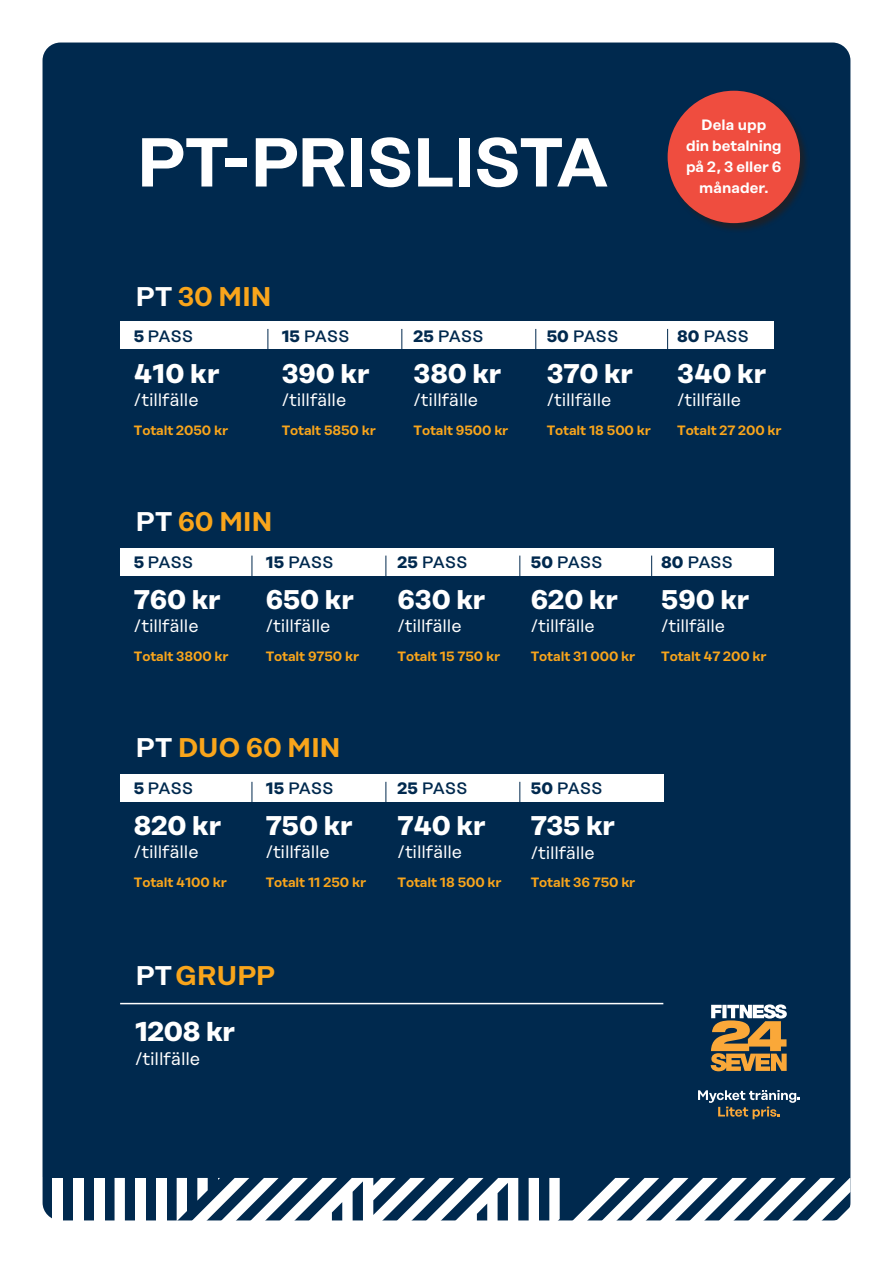
<style>
.page{position:relative;width:893px;height:1263px;background:#fff}
.page>*{position:absolute;margin:0;border:0;box-sizing:border-box;transform-origin:0 0}
.t1{font:600 69px "Rational Display";letter-spacing:-.035em;color:#fff}
.t2{font:700 27.3px "Rational Display";letter-spacing:-.015em;color:#fff}
.t3{font:700 27px "Rational Display";letter-spacing:-.005em;color:#fff}
.t4{font:600 27px "Rational Display";letter-spacing:-.015em;color:#f9a51b}
.t5{font:18.15px "Rational Display";letter-spacing:-.01em;color:#fff}
.t6{font:18px "Rational Display";letter-spacing:-.01em;color:#fff}
.t7{font:500 16.5px "Rational Display";letter-spacing:-.035em;color:#00294e}
.t8{font:600 15px/21px "Rational Display";color:#fff;text-align:center}
.t9{font:600 13.5px "Rational Display";letter-spacing:-.01em;color:#f9a51b}
.s1{color:#fff}
.s2{font-weight:700}
</style>
<div class="page">
<div style="left:43px;top:43px;width:807px;height:1177px;background:#00294e;border-radius:18px"></div>
<div style="left:94px;top:1178px;width:10px;height:49px;background:#fff"></div>
<div style="left:73px;top:1178px;width:10px;height:49px;background:#fff"></div>
<div style="left:52px;top:1178px;width:11px;height:49px;background:#fff"></div>
<svg style="left:115px;top:1178px;width:735px;height:43px"></svg>
<svg style="left:711px;top:1004px;width:76px;height:67px"></svg>
<svg style="left:698px;top:1090px;width:102px;height:29px"></svg>
<div style="left:120px;top:548px;width:654px;height:27px;background:#fff"></div>
<svg style="left:252px;top:556px;width:1px;height:20px"></svg>
<svg style="left:385px;top:556px;width:1px;height:20px"></svg>
<svg style="left:519px;top:556px;width:1px;height:20px"></svg>
<svg style="left:651px;top:556px;width:1px;height:20px"></svg>
<div style="left:120px;top:774px;width:543px;height:27px;background:#fff"></div>
<svg style="left:252px;top:782px;width:1px;height:20px"></svg>
<svg style="left:385px;top:782px;width:1px;height:20px"></svg>
<svg style="left:519px;top:782px;width:1px;height:20px"></svg>
<div style="left:120px;top:321px;width:654px;height:28px;background:#fff"></div>
<svg style="left:267px;top:329px;width:1px;height:20px"></svg>
<svg style="left:401px;top:329px;width:1px;height:20px"></svg>
<svg style="left:535px;top:329px;width:1px;height:20px"></svg>
<svg style="left:667px;top:329px;width:1px;height:20px"></svg>
<hr style="left:120px;top:1003px;width:543px;height:1px;background:#fff">
<div style="left:667px;top:91px;width:143px;height:142px;background:#231f20;opacity:.75"></div>
<div style="left:668px;top:91px;width:132px;height:132px;background:#ef4d3f;border-radius:50%"></div>
<h1 class="t1" style="left:136px;top:121px;width:475px">PT-PRISLISTA</h1>
<p class="t8" style="left:686px;top:114px;width:97px">Dela upp<br>din betalning på 2, 3 eller 6 månader.</p>
<h3 class="t4" style="left:136px;top:281px;width:138px"><span class="s1">PT</span> 30 MIN</h3>
<p class="t7" style="left:134px;top:326px;width:61px"><span class="s2">5</span> PASS</p>
<h3 class="t3" style="left:134px;top:357px;width:87px">410 kr</h3>
<h3 class="t6" style="left:134px;top:389px;width:66px">/tillfälle</h3>
<p class="t9" style="left:134px;top:422px;width:96px">Totalt 2050 kr</p>
<p class="t7" style="left:282px;top:326px;width:69px"><span class="s2">15</span> PASS</p>
<h3 class="t3" style="left:282px;top:357px;width:89px">390 kr</h3>
<h3 class="t6" style="left:282px;top:389px;width:66px">/tillfälle</h3>
<p class="t9" style="left:282px;top:422px;width:96px">Totalt 5850 kr</p>
<p class="t7" style="left:414px;top:326px;width:72px"><span class="s2">25</span> PASS</p>
<h3 class="t3" style="left:414px;top:357px;width:89px">380 kr</h3>
<h3 class="t6" style="left:414px;top:389px;width:66px">/tillfälle</h3>
<p class="t9" style="left:414px;top:422px;width:96px">Totalt 9500 kr</p>
<p class="t7" style="left:547px;top:326px;width:73px"><span class="s2">50</span> PASS</p>
<h3 class="t3" style="left:547px;top:357px;width:88px">370 kr</h3>
<h3 class="t6" style="left:547px;top:389px;width:66px">/tillfälle</h3>
<p class="t9" style="left:547px;top:422px;width:106px">Totalt 18 500 kr</p>
<p class="t7" style="left:677px;top:326px;width:73px"><span class="s2">80</span> PASS</p>
<h3 class="t3" style="left:677px;top:357px;width:90px">340 kr</h3>
<h3 class="t6" style="left:677px;top:389px;width:66px">/tillfälle</h3>
<p class="t9" style="left:677px;top:422px;width:106px">Totalt 27 200 kr</p>
<h3 class="t4" style="left:136px;top:506px;width:138px"><span class="s1">PT</span> 60 MIN</h3>
<p class="t7" style="left:134px;top:552px;width:61px"><span class="s2">5</span> PASS</p>
<h3 class="t3" style="left:134px;top:583px;width:88px">760 kr</h3>
<h3 class="t6" style="left:134px;top:615px;width:66px">/tillfälle</h3>
<p class="t9" style="left:134px;top:648px;width:96px">Totalt 3800 kr</p>
<p class="t7" style="left:266px;top:552px;width:69px"><span class="s2">15</span> PASS</p>
<h3 class="t3" style="left:266px;top:583px;width:90px">650 kr</h3>
<h3 class="t6" style="left:266px;top:615px;width:66px">/tillfälle</h3>
<p class="t9" style="left:266px;top:648px;width:95px">Totalt 9750 kr</p>
<p class="t7" style="left:398px;top:552px;width:72px"><span class="s2">25</span> PASS</p>
<h3 class="t3" style="left:398px;top:583px;width:89px">630 kr</h3>
<h3 class="t6" style="left:398px;top:615px;width:66px">/tillfälle</h3>
<p class="t9" style="left:398px;top:648px;width:104px">Totalt 15 750 kr</p>
<p class="t7" style="left:531px;top:552px;width:73px"><span class="s2">50</span> PASS</p>
<h3 class="t3" style="left:531px;top:583px;width:89px">620 kr</h3>
<h3 class="t6" style="left:531px;top:615px;width:66px">/tillfälle</h3>
<p class="t9" style="left:531px;top:648px;width:106px">Totalt 31 000 kr</p>
<p class="t7" style="left:661px;top:552px;width:73px"><span class="s2">80</span> PASS</p>
<h3 class="t3" style="left:661px;top:583px;width:90px">590 kr</h3>
<h3 class="t6" style="left:661px;top:615px;width:66px">/tillfälle</h3>
<p class="t9" style="left:661px;top:648px;width:107px">Totalt 47 200 kr</p>
<h3 class="t4" style="left:136px;top:732px;width:207px"><span class="s1">PT</span> DUO 60 MIN</h3>
<p class="t7" style="left:134px;top:778px;width:61px"><span class="s2">5</span> PASS</p>
<h3 class="t3" style="left:134px;top:809px;width:89px">820 kr</h3>
<h3 class="t6" style="left:134px;top:842px;width:66px">/tillfälle</h3>
<p class="t9" style="left:134px;top:874px;width:94px">Totalt 4100 kr</p>
<p class="t7" style="left:266px;top:778px;width:69px"><span class="s2">15</span> PASS</p>
<h3 class="t3" style="left:266px;top:809px;width:88px">750 kr</h3>
<h3 class="t6" style="left:266px;top:842px;width:66px">/tillfälle</h3>
<p class="t9" style="left:266px;top:874px;width:102px">Totalt 11 250 kr</p>
<p class="t7" style="left:398px;top:778px;width:72px"><span class="s2">25</span> PASS</p>
<h3 class="t3" style="left:398px;top:809px;width:89px">740 kr</h3>
<h3 class="t6" style="left:398px;top:842px;width:66px">/tillfälle</h3>
<p class="t9" style="left:398px;top:874px;width:106px">Totalt 18 500 kr</p>
<p class="t7" style="left:531px;top:778px;width:73px"><span class="s2">50</span> PASS</p>
<h3 class="t3" style="left:531px;top:809px;width:86px">735 kr</h3>
<h3 class="t6" style="left:531px;top:842px;width:66px">/tillfälle</h3>
<p class="t9" style="left:531px;top:874px;width:106px">Totalt 36 750 kr</p>
<h3 class="t4" style="left:136px;top:959px;width:141px"><span class="s1">PT</span> GRUPP</h3>
<h2 class="t2" style="left:135px;top:1015px;width:102px">1208 kr</h2>
<h3 class="t5" style="left:135px;top:1048px;width:67px">/tillfälle</h3>
</div>
